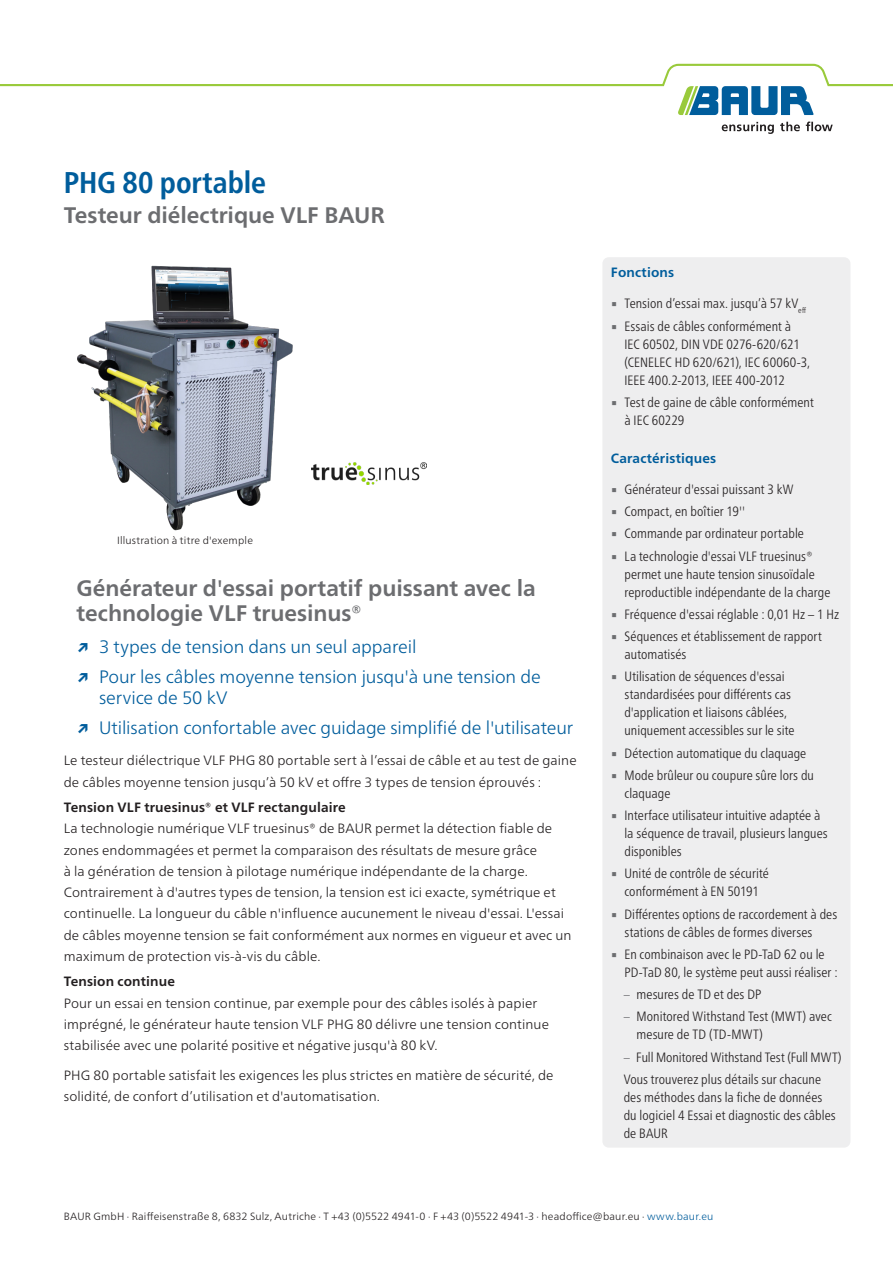
<style>
.page{position:relative;width:893px;height:1263px;background:#fff}
.page>*{position:absolute;margin:0;border:0;box-sizing:border-box;transform-origin:0 0}
.DB_-_Titel_Produktname_blau{font:700 condensed 30px "Frutiger Neue LTW1 G";letter-spacing:-.005em;color:#005d9c}
.DB_-_Aufzählung_USP_Überschrift{font:700 22.5px/25.5px "Frutiger Neue LTW1 G";letter-spacing:-.005em;color:#6c6d70}
.DB_-_Titel_Produktbeschreibung_grau{font:700 22.5px "Frutiger Neue LTW1 G";letter-spacing:-.005em;color:#6c6d70}
.t1{font:300 18px/21.3px "Frutiger Neue LTW1 G";letter-spacing:-.01em;color:#005d9c}
.DB_-_Condensed_Aufzählungspunkt_fort{font:300 condensed 13.5px/18px "Frutiger Neue LTW1 G";letter-spacing:.005em;color:#231f20}
.DB___Fließtext{font:300 13.5px/21.3px "Frutiger Neue LTW1 G";letter-spacing:.01em;color:#231f20}
.DB___Fließtext-2{font:700 13.5px "Frutiger Neue LTW1 G";letter-spacing:.01em;color:#231f20}
.DB_-_Condensed_Überschrift{font:700 13.5px "Frutiger Neue LTW1 G";letter-spacing:.01em;color:#005d9c}
.DB_-_Fußnote{font:300 10.5px "Frutiger Neue LTW1 G";letter-spacing:.015em;color:#231f20}
.s1{font-weight:700}
.s2{font-family:"Lucida Sans Unicode";font-weight:400;font-stretch:normal;color:#6c6d70}
.s3{color:#6c6d70}
.s4{color:#005d9c}
</style>
<div class="page">
<svg style="left:722px;top:122px;width:52px;height:12px"></svg>
<svg style="left:780px;top:122px;width:20px;height:9px"></svg>
<svg style="left:806px;top:122px;width:27px;height:9px"></svg>
<svg style="left:0;top:64px;width:893px;height:51px"></svg>
<div style="left:602px;top:257px;width:248px;height:890px;background:#eeeeef;border-radius:6px"></div>
<img style="left:312px;top:462px;width:114px;height:22px">
<img style="left:77px;top:266px;width:216px;height:264px">
<p class="DB_-_Titel_Produktname_blau" style="left:64px;top:160px;width:204px">PHG 80 portable</p>
<p class="DB_-_Titel_Produktbeschreibung_grau" style="left:64px;top:199px;width:322px">Testeur diélectrique VLF BAUR</p>
<p class="DB_-_Fußnote" style="left:117px;top:533px;width:137px">Illustration à titre d'exemple</p>
<p class="DB_-_Aufzählung_USP_Überschrift" style="left:77px;top:573px;width:461px">Générateur d'essai portatif puissant avec la technologie VLF truesinus®</p>
<p class="t1" style="left:77px;top:635px;width:341px"><span class="s1">↗</span> 3 types de tension dans un seul appareil</p>
<p class="t1" style="left:99px;top:664px;width:443px;text-indent:-22px"><span class="s1">↗</span> Pour les câbles moyenne tension jusqu'à une tension de service de 50 kV</p>
<p class="t1" style="left:77px;top:715px;width:498px"><span class="s1">↗</span> Utilisation confortable avec guidage simplifié de l'utilisateur</p>
<p class="DB___Fließtext" style="left:64px;top:749px;width:514px">Le testeur diélectrique VLF PHG 80 portable sert à l’essai de câble et au test de gaine de câbles moyenne tension jusqu’à 50 kV et offre 3 types de tension éprouvés :</p>
<p class="DB___Fließtext-2" style="left:64px;top:797px;width:283px">Tension VLF truesinus® et VLF rectangulaire</p>
<p class="DB___Fließtext" style="left:64px;top:817px;width:509px">La technologie numérique VLF truesinus® de BAUR permet la détection fiable de zones endommagées et permet la comparaison des résultats de mesure grâce<br>à la génération de tension à pilotage numérique indépendante de la charge.<br>Contrairement à d'autres types de tension, la tension est ici exacte, symétrique et continuelle. La longueur du câble n'influence aucunement le niveau d'essai. L'essai de câbles moyenne tension se fait conformément aux normes en vigueur et avec un maximum de protection vis-à-vis du câble.</p>
<p class="DB___Fließtext-2" style="left:64px;top:972px;width:113px">Tension continue</p>
<p class="DB___Fließtext" style="left:64px;top:991px;width:487px">Pour un essai en tension continue, par exemple pour des câbles isolés à papier imprégné, le générateur haute tension VLF PHG 80 délivre une tension continue stabilisée avec une polarité positive et négative jusqu'à 80 kV.</p>
<p class="DB___Fließtext" style="left:64px;top:1064px;width:491px">PHG 80 portable satisfait les exigences les plus strictes en matière de sécurité, de solidité, de confort d’utilisation et d'automatisation.</p>
<p class="DB_-_Condensed_Überschrift" style="left:611px;top:263px;width:65px">Fonctions</p>
<p class="DB_-_Condensed_Aufzählungspunkt_fort" style="left:611px;top:293px;width:196px"><span class="s2">▪</span> Tension d’essai max. jusqu’à 57 kV<sub>eff</sub></p>
<p class="DB_-_Condensed_Aufzählungspunkt_fort" style="left:624px;top:316px;width:187px;text-indent:-14px"><span class="s2">▪</span> Essais de câbles conformément à<br>IEC 60502, DIN VDE 0276-620/621 (CENELEC HD 620/621), IEC 60060-3, IEEE 400.2-2013, IEEE 400-2012</p>
<p class="DB_-_Condensed_Aufzählungspunkt_fort" style="left:624px;top:392px;width:191px;text-indent:-14px"><span class="s2">▪</span> Test de gaine de câble conformément à IEC 60229</p>
<p class="DB_-_Condensed_Überschrift" style="left:611px;top:448px;width:107px">Caractéristiques</p>
<p class="DB_-_Condensed_Aufzählungspunkt_fort" style="left:611px;top:479px;width:184px"><span class="s2">▪</span> Générateur d'essai puissant 3 kW</p>
<p class="DB_-_Condensed_Aufzählungspunkt_fort" style="left:611px;top:501px;width:136px"><span class="s2">▪</span> Compact, en boîtier 19''</p>
<p class="DB_-_Condensed_Aufzählungspunkt_fort" style="left:611px;top:523px;width:195px"><span class="s2">▪</span> Commande par ordinateur portable</p>
<p class="DB_-_Condensed_Aufzählungspunkt_fort" style="left:624px;top:546px;width:207px;text-indent:-14px"><span class="s2">▪</span> La technologie d'essai VLF truesinus® permet une haute tension sinusoïdale reproductible indépendante de la charge</p>
<p class="DB_-_Condensed_Aufzählungspunkt_fort" style="left:611px;top:604px;width:230px"><span class="s2">▪</span> Fréquence d'essai réglable : 0,01 Hz – 1 Hz</p>
<p class="DB_-_Condensed_Aufzählungspunkt_fort" style="left:624px;top:626px;width:199px;text-indent:-14px"><span class="s2">▪</span> Séquences et établissement de rapport automatisés</p>
<p class="DB_-_Condensed_Aufzählungspunkt_fort" style="left:624px;top:666px;width:172px;text-indent:-14px"><span class="s2">▪</span> Utilisation de séquences d'essai standardisées pour différents cas d'application et liaisons câblées, uniquement accessibles sur le site</p>
<p class="DB_-_Condensed_Aufzählungspunkt_fort" style="left:611px;top:743px;width:197px"><span class="s2">▪</span> Détection automatique du claquage</p>
<p class="DB_-_Condensed_Aufzählungspunkt_fort" style="left:624px;top:765px;width:191px;text-indent:-14px"><span class="s2">▪</span> Mode brûleur ou coupure sûre lors du claquage</p>
<p class="DB_-_Condensed_Aufzählungspunkt_fort" style="left:624px;top:805px;width:205px;text-indent:-14px"><span class="s2">▪</span> Interface utilisateur intuitive adaptée à la séquence de travail, plusieurs langues disponibles</p>
<p class="DB_-_Condensed_Aufzählungspunkt_fort" style="left:611px;top:864px;width:160px;text-align:center"><span class="s2">▪</span> Unité de contrôle de sécurité conformément à EN 50191</p>
<p class="DB_-_Condensed_Aufzählungspunkt_fort" style="left:624px;top:904px;width:214px;text-indent:-14px"><span class="s2">▪</span> Différentes options de raccordement à des stations de câbles de formes diverses</p>
<p class="DB_-_Condensed_Aufzählungspunkt_fort" style="left:624px;top:944px;width:215px;text-indent:-14px"><span class="s2">▪</span> En combinaison avec le PD-TaD 62 ou le<br>PD-TaD 80, le système peut aussi réaliser :</p>
<p class="DB_-_Condensed_Aufzählungspunkt_fort" style="left:624px;top:984px;width:139px"><span class="s3">–</span> mesures de TD et des DP</p>
<p class="DB_-_Condensed_Aufzählungspunkt_fort" style="left:637px;top:1007px;width:197px;text-indent:-13px"><span class="s3">–</span> Monitored Withstand Test (MWT) avec mesure de TD (TD-MWT)</p>
<p class="DB_-_Condensed_Aufzählungspunkt_fort" style="left:624px;top:1047px;width:219px"><span class="s3">–</span> Full Monitored Withstand Test (Full MWT)</p>
<p class="DB_-_Condensed_Aufzählungspunkt_fort" style="left:624px;top:1069px;width:214px">Vous trouverez plus détails sur chacune des méthodes dans la fiche de données du logiciel 4 Essai et diagnostic des câbles de BAUR</p>
<p class="DB_-_Fußnote" style="left:64px;top:1208px;width:651px">BAUR GmbH · Raiffeisenstraße 8, 6832 Sulz, Autriche · T +43 (0)5522 4941-0 · F +43 (0)5522 4941-3 · headoffice@baur.eu · <span class="s4">www.baur.eu</span></p>
</div>
